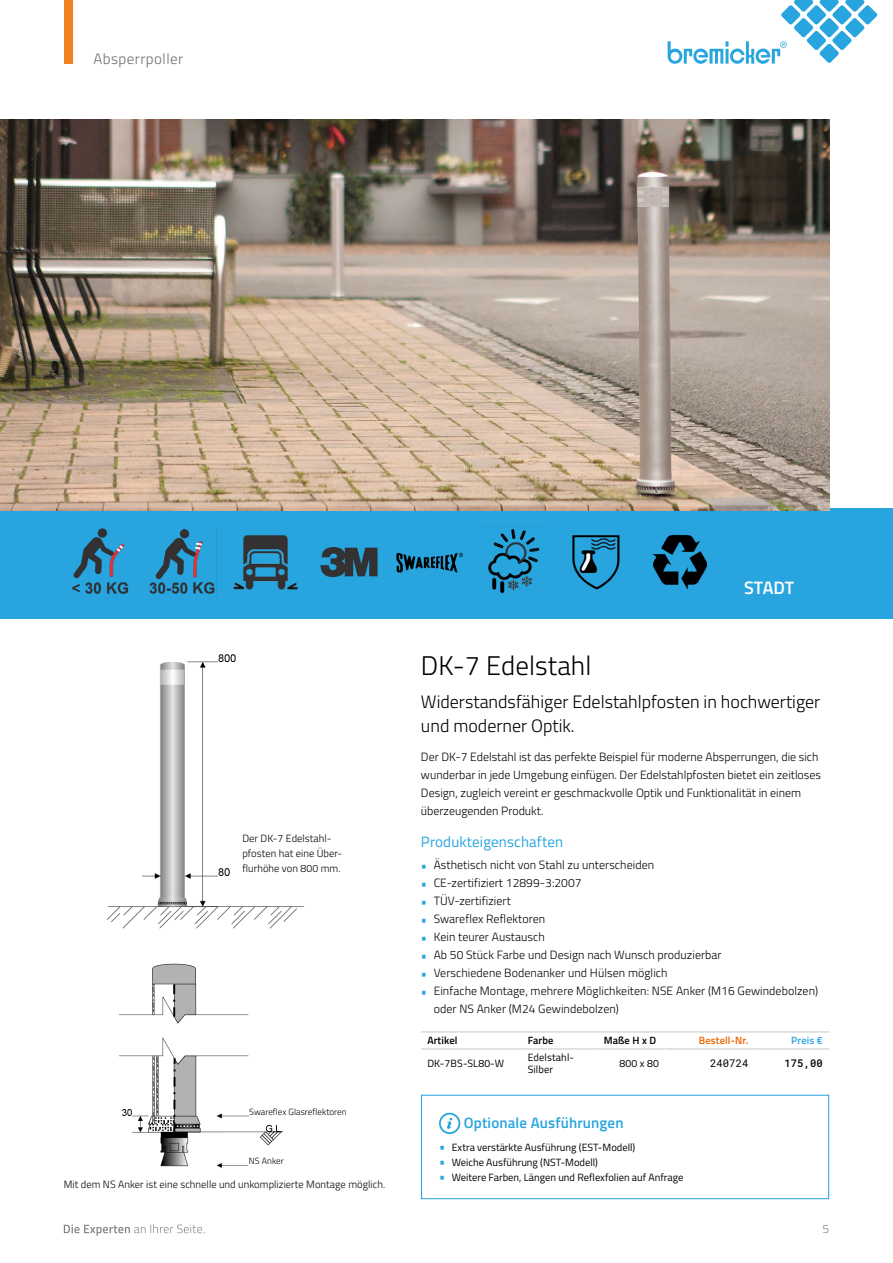
<style>
.page{position:relative;width:893px;height:1263px;background:#fff}
.page>*{position:absolute;margin:0;border:0;box-sizing:border-box;transform-origin:0 0}
.Titel_kleiner{font:300 27px "Titillium";letter-spacing:.005em;color:#000}
.Vorspann{font:300 18px/24px "Titillium";color:#000}
.t1{font:600 18px "Titillium";letter-spacing:-.005em;color:#fff}
.Kasten_Titel{font:600 15px "Titillium";letter-spacing:.01em;color:#28a5de}
.Lauftext_Zwischentit{font:15px "Titillium";letter-spacing:.01em;color:#28a5de}
.t2{font:300 15px "Titillium";letter-spacing:.03em;color:#6e6e6e}
.Lauftext{font:300 12px/18px "Titillium";color:#000}
.t3{font:300 12px "Titillium";color:#868786}
.Tabelle_Zellentext_n{font:10.5px/12px "Titillium";color:#000}
.Bildunterschrift{font:300 10.5px/15px "Titillium";letter-spacing:.005em;color:#000}
.Tabelle_Titel_Spalte{font:600 10.5px "Titillium";letter-spacing:.01em;color:#000}
.Tabelle_Titel_Bestel{font:600 10.5px "Titillium";letter-spacing:.01em;color:#ec6500}
.Tabelle_Titel_Preis{font:600 10.5px "Titillium";letter-spacing:.01em;color:#28a5de}
.Tabelle_Zellentext_B{font:10.5px "Roboto Mono";letter-spacing:.01em;color:#000}
.Tabelle_Zellentext_P{font:500 10.5px "Roboto Mono";color:#000}
.Bildunterschrift-2{font:300 9px "Titillium";letter-spacing:.005em;color:#000}
.s1{font-weight:600;font-size:13.5px;color:#28a5de}
</style>
<div class="page">
<div style="left:0;top:509px;width:893px;height:110px;background:#28a5de"></div>
<img style="left:0;top:119px;width:829px;height:391px">
<hr style="left:421px;top:1031px;width:100px;height:1px;background:#c5c6c6">
<hr style="left:521px;top:1031px;width:76px;height:1px;background:#c5c6c6">
<hr style="left:597px;top:1031px;width:68px;height:1px;background:#c5c6c6">
<hr style="left:665px;top:1031px;width:90px;height:1px;background:#c5c6c6">
<hr style="left:755px;top:1031px;width:74px;height:1px;background:#c5c6c6">
<svg style="left:421px;top:1032px;width:408px;height:18px"></svg>
<img style="left:119px;top:963px;width:164px;height:205px">
<img style="left:107px;top:654px;width:197px;height:275px">
<img style="left:652px;top:534px;width:56px;height:56px">
<img style="left:572px;top:535px;width:48px;height:55px">
<img style="left:488px;top:529px;width:52px;height:64px">
<img style="left:396px;top:552px;width:67px;height:21px">
<img style="left:320px;top:547px;width:58px;height:30px">
<img style="left:233px;top:535px;width:65px;height:55px">
<img style="left:149px;top:529px;width:66px;height:65px">
<img style="left:72px;top:528px;width:57px;height:66px">
<svg style="left:439px;top:1113px;width:21px;height:21px"></svg>
<div style="left:421px;top:1095px;width:408px;height:104px;border:1px solid #28a5de"></div>
<div style="left:249px;top:1108px;width:118px;height:12px;background:#fff"></div>
<div style="left:249px;top:1158px;width:52px;height:11px;background:#fff"></div>
<svg style="left:64px;top:1224px;width:141px;height:12px"></svg>
<svg style="left:668px;top:0;width:209px;height:64px"></svg>
<div style="left:64px;top:0;width:8px;height:64px;background:#f0811c"></div>
<p class="t2" style="left:94px;top:48px;width:91px">Absperrpoller</p>
<p class="Bildunterschrift" style="left:242px;top:830px;width:101px">Der DK-7 Edelstahl&shy;pfosten hat eine Über&shy;flurhöhe von 800 mm.</p>
<p class="Bildunterschrift-2" style="left:249px;top:1106px;width:99px">Swareflex Glasreflektoren</p>
<p class="Bildunterschrift-2" style="left:249px;top:1155px;width:37px">NS Anker</p>
<p class="Bildunterschrift" style="left:64px;top:1176px;width:323px">Mit dem NS Anker ist eine schnelle und unkomplizierte Montage möglich.</p>
<p class="Titel_kleiner" style="left:421px;top:646px;width:172px">DK-7 Edelstahl</p>
<p class="t1" style="left:744px;top:574px;width:52px">STADT</p>
<p class="Vorspann" style="left:421px;top:689px;width:401px">Widerstandsfähiger Edelstahlpfosten in hochwertiger und moderner Optik.</p>
<p class="Lauftext" style="left:421px;top:747px;width:402px">Der DK-7 Edelstahl ist das perfekte Beispiel für moderne Absperrungen, die sich wunderbar in jede Umgebung einfügen. Der Edelstahlpfosten bietet ein zeitloses Design, zugleich vereint er geschmackvolle Optik und Funktionalität in einem überzeugenden Produkt.</p>
<p class="Lauftext_Zwischentit" style="left:421px;top:830px;width:144px">Produkteigenschaften</p>
<p class="Lauftext" style="left:421px;top:855px;width:235px"><span class="s1">•</span> Ästhetisch nicht von Stahl zu unterscheiden</p>
<p class="Lauftext" style="left:421px;top:873px;width:162px"><span class="s1">•</span> CE-zertifiziert 12899-3:2007</p>
<p class="Lauftext" style="left:421px;top:891px;width:91px"><span class="s1">•</span> TÜV-zertifiziert</p>
<p class="Lauftext" style="left:421px;top:909px;width:126px"><span class="s1">•</span> Swareflex Reflektoren</p>
<p class="Lauftext" style="left:421px;top:927px;width:125px"><span class="s1">•</span> Kein teurer Austausch</p>
<p class="Lauftext" style="left:421px;top:945px;width:302px"><span class="s1">•</span> Ab 50 Stück Farbe und Design nach Wunsch produzierbar</p>
<p class="Lauftext" style="left:421px;top:963px;width:248px"><span class="s1">•</span> Verschiedene Bodenanker und Hülsen möglich</p>
<p class="Lauftext" style="left:434px;top:981px;width:386px;text-indent:-13px"><span class="s1">•</span> Einfache Montage, mehrere Möglichkeiten: NSE Anker (M16 Gewindebolzen) oder NS Anker (M24 Gewindebolzen)</p>
<p class="Tabelle_Titel_Spalte" style="left:427px;top:1033px;width:32px">Artikel</p>
<p class="Tabelle_Titel_Spalte" style="left:528px;top:1033px;width:27px">Farbe</p>
<p class="Tabelle_Titel_Spalte" style="left:604px;top:1033px;width:54px">Maße H x D</p>
<p class="Tabelle_Titel_Bestel" style="left:699px;top:1033px;width:51px">Bestell-Nr.</p>
<p class="Tabelle_Titel_Preis" style="left:791px;top:1033px;width:33px">Preis €</p>
<p class="Tabelle_Zellentext_n" style="left:427px;top:1057px;width:78px">DK-7BS-SL80-W</p>
<p class="Tabelle_Zellentext_n" style="left:528px;top:1051px;width:48px">Edelstahl-<br>Silber</p>
<p class="Tabelle_Zellentext_n" style="left:620px;top:1057px;width:41px">800 x 80</p>
<p class="Tabelle_Zellentext_B" style="left:710px;top:1056px;width:40px">240724</p>
<p class="Tabelle_Zellentext_P" style="left:784px;top:1056px;width:40px">175,00</p>
<p class="Kasten_Titel" style="left:464px;top:1111px;width:161px">Optionale Ausführungen</p>
<p class="Tabelle_Zellentext_n" style="left:439px;top:1141px;width:198px"><span class="s1">•</span> Extra verstärkte Ausführung (EST-Modell)</p>
<p class="Tabelle_Zellentext_n" style="left:439px;top:1156px;width:161px"><span class="s1">•</span> Weiche Ausführung (NST-Modell)</p>
<p class="Tabelle_Zellentext_n" style="left:439px;top:1171px;width:246px"><span class="s1">•</span> Weitere Farben, Längen und Reflexfolien auf Anfrage</p>
<p class="t3" style="left:822px;top:1220px;width:8px">5</p>
</div>
